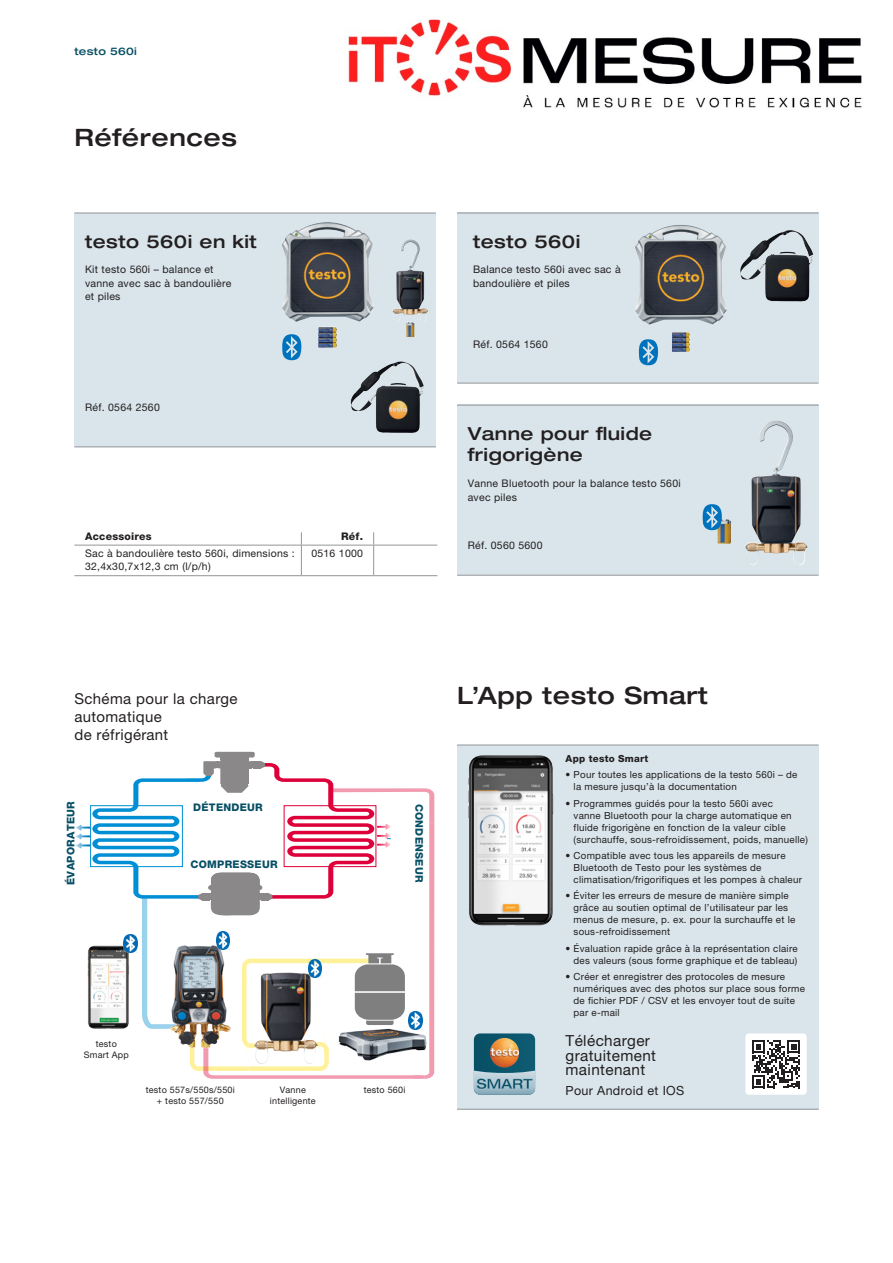
<style>
.page{position:relative;width:893px;height:1263px;background:#fff}
.page>*{position:absolute;margin:0;border:0;box-sizing:border-box;transform-origin:0 0}
.t1{font:500 expanded 24px "Helvetica Neue LTW1 G";letter-spacing:.025em;color:#231f20}
.t2{font:500 expanded 18px/21px "Helvetica Neue LTW1 G";letter-spacing:.025em;color:#231f20}
.t3{font:15.3px/14.5px "Helvetica Neue LTW1 G";letter-spacing:.025em;color:#231f20}
.t4{font:15px/18px "Helvetica Neue LTW1 G";letter-spacing:.025em;color:#231f20}
.t5{font:12.6px "Helvetica Neue LTW1 G";letter-spacing:.025em;color:#231f20}
.t6{font:10.5px/13.5px "Helvetica Neue LTW1 G";letter-spacing:.025em;color:#231f20}
.t7{font:800 10.5px "Helvetica Neue LTW1 G";letter-spacing:.025em;color:#074f64}
.t8{font:800 10.5px "Helvetica Neue LTW1 G";letter-spacing:.025em;color:#231f20}
.t9{font:500 expanded 10.5px "Helvetica Neue LTW1 G";letter-spacing:.025em;color:#074f64}
.t10{font:9.75px/12px "Helvetica Neue LTW1 G";letter-spacing:.025em;color:#231f20}
.t11{font:800 9.75px "Helvetica Neue LTW1 G";letter-spacing:.025em;color:#231f20}
.t12{font:9px/10.5px "Helvetica Neue LTW1 G";letter-spacing:.025em;color:#231f20;text-align:center}
</style>
<div class="page">
<div style="left:457px;top:745px;width:362px;height:364px;background:#d9e5eb"></div>
<div style="left:457px;top:213px;width:362px;height:170px;background:#d9e5eb"></div>
<div style="left:74px;top:213px;width:362px;height:233px;background:#d9e5eb"></div>
<hr style="left:457px;top:213px;width:362px;height:1px;background:#939598">
<hr style="left:74px;top:213px;width:362px;height:1px;background:#939598">
<hr style="left:457px;top:383px;width:362px;height:1px;background:#939598">
<hr style="left:74px;top:446px;width:362px;height:1px;background:#939598">
<img style="left:635px;top:225px;width:92px;height:100px">
<img style="left:740px;top:230px;width:73px;height:71px">
<img style="left:350px;top:362px;width:74px;height:71px">
<img style="left:282px;top:222px;width:92px;height:100px">
<div style="left:457px;top:405px;width:362px;height:170px;background:#d9e5eb"></div>
<hr style="left:457px;top:405px;width:362px;height:1px;background:#939598">
<hr style="left:457px;top:575px;width:362px;height:1px;background:#939598">
<hr style="left:457px;top:745px;width:362px;height:1px;background:#939598">
<hr style="left:457px;top:1109px;width:362px;height:1px;background:#939598">
<img style="left:468px;top:755px;width:86px;height:170px">
<svg style="left:75px;top:751px;width:359px;height:328px"></svg>
<img style="left:409px;top:1011px;width:13px;height:18px">
<img style="left:747px;top:421px;width:41px;height:123px">
<img style="left:717px;top:519px;width:14px;height:25px">
<svg style="left:282px;top:334px;width:20px;height:26px"></svg>
<svg style="left:639px;top:339px;width:20px;height:26px"></svg>
<svg style="left:703px;top:504px;width:20px;height:26px"></svg>
<hr style="left:74px;top:545px;width:227px;height:1px;background:#939598">
<hr style="left:301px;top:545px;width:73px;height:1px;background:#939598">
<hr style="left:374px;top:545px;width:63px;height:1px;background:#939598">
<hr style="left:74px;top:575px;width:227px;height:1px;background:#939598">
<hr style="left:301px;top:575px;width:73px;height:1px;background:#939598">
<hr style="left:374px;top:575px;width:63px;height:1px;background:#939598">
<svg style="left:301px;top:532px;width:1px;height:13px"></svg>
<svg style="left:373px;top:532px;width:1px;height:13px"></svg>
<hr style="left:301px;top:545px;width:1px;height:30px;background:#939598">
<hr style="left:373px;top:545px;width:1px;height:30px;background:#939598">
<div style="left:745px;top:1033px;width:62px;height:62px;background:#fff;border-radius:3px"></div>
<svg style="left:752px;top:1040px;width:48px;height:48px"></svg>
<svg style="left:474px;top:1033px;width:61px;height:62px;background:#658488"></svg>
<img style="left:348px;top:19px;width:514px;height:89px">
<p class="t9" style="left:74px;top:44px;width:64px">testo 560i</p>
<h1 class="t1" style="left:74px;top:122px;width:164px">Références</h1>
<h2 class="t2" style="left:85px;top:230px;width:173px">testo 560i en kit</h2>
<h2 class="t2" style="left:473px;top:230px;width:109px">testo 560i</h2>
<p class="t6" style="left:473px;top:263px;width:149px">Balance testo 560i avec sac à bandoulière et piles</p>
<p class="t6" style="left:85px;top:263px;width:148px">Kit testo 560i – balance et vanne avec sac à bandoulière et piles</p>
<p class="t6" style="left:85px;top:401px;width:76px">Réf. 0564 2560</p>
<p class="t8" style="left:85px;top:530px;width:68px">Accessoires</p>
<p class="t8" style="left:341px;top:530px;width:23px">Réf.</p>
<p class="t6" style="left:85px;top:546px;width:211px">Sac à bandoulière testo 560i, dimensions :<br>32,4x30,7x12,3 cm (l/p/h)</p>
<p class="t6" style="left:311px;top:546px;width:53px">0516 1000</p>
<p class="t6" style="left:473px;top:337px;width:76px">Réf. 0564 1560</p>
<h2 class="t2" style="left:468px;top:422px;width:186px">Vanne pour fluide frigorigène</h2>
<p class="t6" style="left:468px;top:477px;width:215px">Vanne Bluetooth pour la balance testo 560i avec piles</p>
<p class="t6" style="left:468px;top:538px;width:76px">Réf. 0560 5600</p>
<h3 class="t4" style="left:74px;top:689px;width:165px">Schéma pour la charge automatique<br>de réfrigérant</h3>
<p class="t7" style="left:64px;top:885px;width:85px;rotate:-90deg">ÉVAPORATEUR</p>
<p class="t7" style="left:193px;top:800px;width:71px">DÉTENDEUR</p>
<p class="t7" style="left:426px;top:804px;width:80px;rotate:90deg">CONDENSEUR</p>
<p class="t7" style="left:191px;top:858px;width:89px">COMPRESSEUR</p>
<p class="t12" style="left:84px;top:1038px;width:46px">testo<br>Smart App</p>
<p class="t12" style="left:146px;top:1085px;width:90px">testo 557s/550s/550i + testo 557/550</p>
<p class="t12" style="left:270px;top:1085px;width:47px">Vanne intelligente</p>
<p class="t12" style="left:364px;top:1085px;width:43px">testo 560i</p>
<h1 class="t1" style="left:457px;top:680px;width:252px">L’App testo Smart</h1>
<p class="t11" style="left:566px;top:753px;width:84px">App testo Smart</p>
<p class="t10" style="left:574px;top:769px;width:225px;text-indent:-8px">• Pour toutes les applications de la testo 560i – de la mesure jusqu’à la documentation</p>
<p class="t10" style="left:574px;top:797px;width:236px;text-indent:-8px">• Programmes guidés pour la testo 560i avec<br>vanne Bluetooth pour la charge automatique en fluide frigorigène en fonction de la valeur cible (surchauffe, sous-refroidissement, poids, manuelle)</p>
<p class="t10" style="left:574px;top:849px;width:230px;text-indent:-8px">• Compatible avec tous les appareils de mesure<br>Bluetooth de Testo pour les systèmes de climatisation/frigorifiques et les pompes à chaleur</p>
<p class="t10" style="left:574px;top:890px;width:223px;text-indent:-8px">• Éviter les erreurs de mesure de manière simple grâce au soutien optimal de l’utilisateur par les menus de mesure, p. ex. pour la surchauffe et le sous-refroidissement</p>
<p class="t10" style="left:566px;top:942px;width:234px;text-align:right">• Évaluation rapide grâce à la représentation claire des valeurs (sous forme graphique et de tableau)</p>
<p class="t10" style="left:574px;top:970px;width:233px;text-indent:-8px">• Créer et enregistrer des protocoles de mesure numériques avec des photos sur place sous forme de fichier PDF / CSV et les envoyer tout de suite par e-mail</p>
<h3 class="t3" style="left:566px;top:1033px;width:92px">Télécharger gratuitement maintenant</h3>
<p class="t5" style="left:566px;top:1082px;width:120px">Pour Android et IOS</p>
</div>
